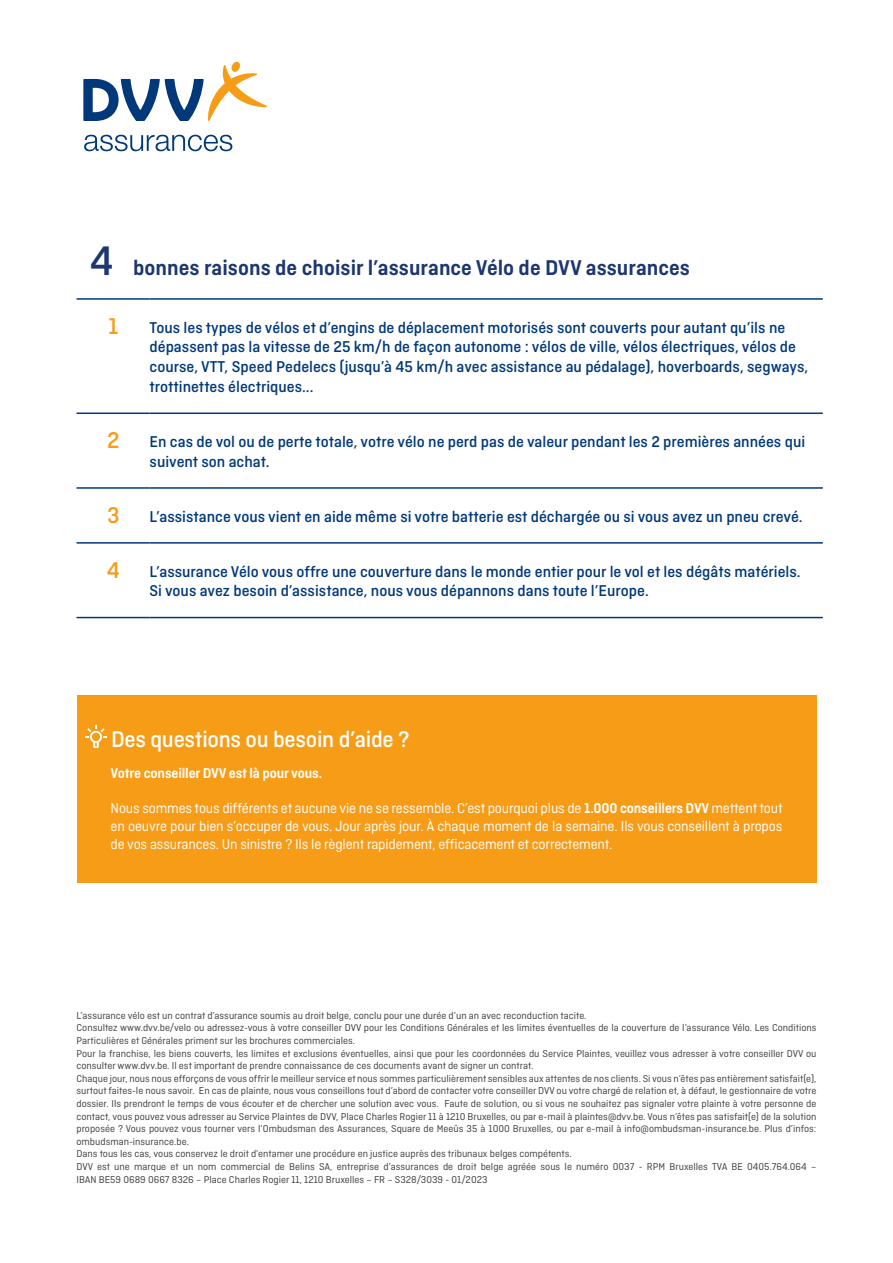
<style>
.page{position:relative;width:893px;height:1263px;background:#fff}
.page>*{position:absolute;margin:0;border:0;box-sizing:border-box;transform-origin:0 0}
.t1{font:500 24px "Ciutadella";letter-spacing:-.01em;color:#fff}
.t2{font:500 24px "Ciutadella";color:#f69c17}
.t3{font:600 22.5px "Ciutadella";color:#1d376f}
.t4{font:500 16.5px/19.8px "Ciutadella";color:#003879}
.t5{font:15px/18px "Ciutadella";letter-spacing:-.01em;color:#fff;text-align:justify}
.t6{font:600 15px "Ciutadella";letter-spacing:-.01em;color:#fff}
.t7{font:10.5px/12.6px "Ciutadella";color:#423f3d}
.s1{font-weight:500;font-size:43.5px}
.s2{font-size:24px;color:#f69c17}
.s3{font-weight:600}
</style>
<div class="page">
<div style="left:77px;top:695px;width:739px;height:188px;background:#f69c17"></div>
<svg style="left:85px;top:725px;width:22px;height:23px"></svg>
<hr style="left:77px;top:298px;width:73px;height:2px;background:#003879">
<hr style="left:150px;top:298px;width:673px;height:2px;background:#003879">
<hr style="left:77px;top:412px;width:73px;height:2px;background:#003879">
<hr style="left:150px;top:412px;width:673px;height:2px;background:#003879">
<hr style="left:77px;top:487px;width:73px;height:2px;background:#003879">
<hr style="left:150px;top:487px;width:673px;height:2px;background:#003879">
<hr style="left:77px;top:542px;width:73px;height:2px;background:#003879">
<hr style="left:150px;top:542px;width:673px;height:2px;background:#003879">
<hr style="left:77px;top:617px;width:73px;height:1px;background:#003879">
<hr style="left:150px;top:617px;width:673px;height:1px;background:#003879">
<svg style="left:83px;top:62px;width:184px;height:59px"></svg>
<svg style="left:84px;top:135px;width:148px;height:16px"></svg>
<h2 class="t3" style="left:90px;top:255px;width:602px"><span class="s1">4</span> bonnes raisons de choisir l’assurance Vélo de DVV assurances</h2>
<h1 class="t2" style="left:108px;top:313px;width:11px">1</h1>
<p class="t4" style="left:150px;top:317px;width:660px">Tous les types de vélos et d’engins de déplacement motorisés sont couverts pour autant qu’ils ne dépassent pas la vitesse de 25 km/h de façon autonome : vélos de ville, vélos électriques, vélos de course, VTT, Speed Pedelecs (jusqu’à 45 km/h avec assistance au pédalage), hoverboards, segways, trottinettes électriques...</p>
<h1 class="t2" style="left:107px;top:427px;width:14px">2</h1>
<h3 class="t4" style="left:150px;top:431px;width:657px">En cas de vol ou de perte totale, votre vélo ne perd pas de valeur pendant les 2 premières années qui suivent son achat.</h3>
<h3 class="t4" style="left:107px;top:506px;width:697px"><span class="s2">3</span> L’assistance vous vient en aide même si votre batterie est déchargée ou si vous avez un pneu crevé.</h3>
<h3 class="t4" style="left:150px;top:561px;width:653px;text-indent:-43px"><span class="s2">4</span> L’assurance Vélo vous offre une couverture dans le monde entier pour le vol et les dégâts matériels.<br>Si vous avez besoin d’assistance, nous vous dépannons dans toute l’Europe.</h3>
<h1 class="t1" style="left:111px;top:726px;width:300px">Des questions ou besoin d’aide ?</h1>
<h3 class="t6" style="left:111px;top:765px;width:213px">Votre conseiller DVV est là pour vous.</h3>
<p class="t5" style="left:111px;top:799px;width:674px">Nous sommes tous différents et aucune vie ne se ressemble. C’est pourquoi plus de <span class="s3">1.000 conseillers DVV</span> mettent tout en oeuvre pour bien s’occuper de vous. Jour après jour. À chaque moment de la semaine. Ils vous conseillent à propos de vos assurances. Un sinistre ? Ils le règlent rapidement, efficacement et correctement.</p>
<p class="t7" style="left:77px;top:1009px;width:741px">L’assurance vélo est un contrat d’assurance soumis au droit belge, conclu pour une durée d’un an avec reconduction tacite.<br>Consultez www.dvv.be/velo ou adressez-vous à votre conseiller DVV pour les Conditions Générales et les limites éventuelles de la couverture de l’assurance Vélo. Les Conditions Particulières et Générales priment sur les brochures commerciales.<br>Pour la franchise, les biens couverts, les limites et exclusions éventuelles, ainsi que pour les coordonnées du Service Plaintes, veuillez vous adresser à votre conseiller DVV ou consulter www.dvv.be. Il est important de prendre connaissance de ces documents avant de signer un contrat.<br>Chaque jour, nous nous efforçons de vous offrir le meilleur service et nous sommes particulièrement sensibles aux attentes de nos clients. Si vous n’êtes pas entièrement satisfait(e), surtout faites-le nous savoir. En cas de plainte, nous vous conseillons tout d’abord de contacter votre conseiller DVV ou votre chargé de relation et, à défaut, le gestionnaire de votre dossier. Ils prendront le temps de vous écouter et de chercher une solution avec vous. Faute de solution, ou si vous ne souhaitez pas signaler votre plainte à votre personne de contact, vous pouvez vous adresser au Service Plaintes de DVV, Place Charles Rogier 11 à 1210 Bruxelles, ou par e-mail à plaintes@dvv.be. Vous n’êtes pas satisfait(e) de la solution proposée ? Vous pouvez vous tourner vers l’Ombudsman des Assurances, Square de Meeûs 35 à 1000 Bruxelles, ou par e-mail à info@ombudsman-insurance.be. Plus d’infos: ombudsman-insurance.be.<br>Dans tous les cas, vous conservez le droit d’entamer une procédure en justice auprès des tribunaux belges compétents.<br>DVV est une marque et un nom commercial de Belins SA, entreprise d’assurances de droit belge agréée sous le numéro 0037 - RPM Bruxelles TVA BE 0405.764.064 – IBAN BE59 0689 0667 8326 – Place Charles Rogier 11, 1210 Bruxelles – FR – S328/3039 - 01/2023</p>
</div>
